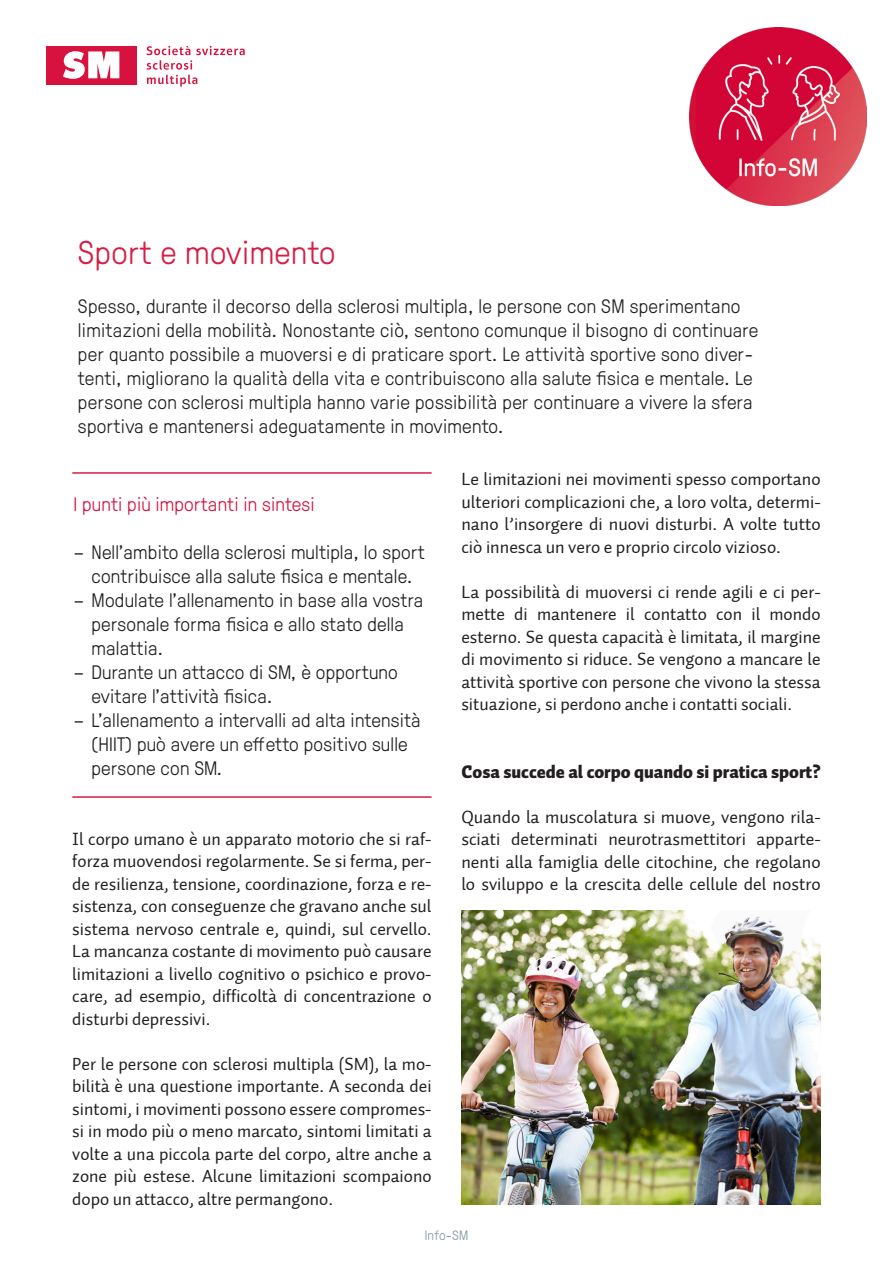
<style>
.page{position:relative;width:893px;height:1263px;background:#fff}
.page>*{position:absolute;margin:0;border:0;box-sizing:border-box;transform-origin:0 0}
.t1{font:300 33px "GT Pressura";letter-spacing:.015em;color:#d71d43}
.t2{font:300 19.5px/24px "GT Pressura";letter-spacing:.015em;color:#231f20}
.t3{font:300 19.5px "GT Pressura";letter-spacing:.01em;color:#d7123e}
.t4{font:18px/22.5px "Auto 2 Regular LF";color:#231f20;text-align:justify}
.t5{font:18px "Auto 2 Black LF";color:#231f20}
.t6{font:300 13.5px "GT Pressura";letter-spacing:.015em;color:#83969f}
</style>
<div class="page">
<img style="left:690px;top:28px;width:177px;height:177px">
<div style="left:47px;top:46px;width:90px;height:38px;background:#d7123e"></div>
<svg style="left:63px;top:51px;width:56px;height:28px"></svg>
<svg style="left:146px;top:46px;width:99px;height:41px"></svg>
<hr style="left:72px;top:472px;width:360px;height:2px;background:#d71d43">
<hr style="left:72px;top:796px;width:360px;height:2px;background:#d71d43">
<img style="left:461px;top:910px;width:360px;height:294px">
<p class="t1" style="left:78px;top:228px;width:259px">Sport e movimento</p>
<p class="t2" style="left:78px;top:293px;width:682px">Spesso, durante il decorso della sclerosi multipla, le persone con SM sperimentano limitazioni della mobilità. Nonostante ciò, sentono comunque il bisogno di continuare per quanto possibile a muoversi e di praticare sport. Le attività sportive sono diver&shy;tenti, migliorano la qualità della vita e contribuiscono alla salute fisica e mentale. Le persone con sclerosi multipla hanno varie possibilità per continuare a vivere la sfera sportiva e mantenersi adeguatamente in movimento.</p>
<p class="t3" style="left:74px;top:490px;width:243px">I punti più importanti in sintesi</p>
<p class="t2" style="left:74px;top:539px;width:353px;text-align:center">– Nell’ambito della sclerosi multipla, lo sport contribuisce alla salute fisica e mentale.</p>
<p class="t2" style="left:92px;top:587px;width:333px;text-indent:-18px">– Modulate l’allenamento in base alla vostra personale forma fisica e allo stato della malattia.</p>
<p class="t2" style="left:92px;top:659px;width:308px;text-indent:-18px">– Durante un attacco di SM, è opportuno evitare l’attività fisica.</p>
<p class="t2" style="left:92px;top:707px;width:331px;text-indent:-18px">– L’allenamento a intervalli ad alta intensità (HIIT) può avere un effetto positivo sulle persone con SM.</p>
<p class="t4" style="left:72px;top:828px;width:361px">Il corpo umano è un apparato motorio che si raf&shy;forza muovendosi regolarmente. Se si ferma, per&shy;de resilienza, tensione, coordinazione, forza e re&shy;sistenza, con conseguenze che gravano anche sul sistema nervoso centrale e, quindi, sul cervello.<br>La mancanza costante di movimento può causare limitazioni a livello cognitivo o psichico e provo&shy;care, ad esempio, difficoltà di concentrazione o disturbi depressivi.</p>
<p class="t4" style="left:72px;top:1053px;width:361px">Per le persone con sclerosi multipla (SM), la mo&shy;bilità è una questione importante. A seconda dei sintomi, i movimenti possono essere compromes&shy;si in modo più o meno marcato, sintomi limitati a volte a una piccola parte del corpo, altre anche a zone più estese. Alcune limitazioni scompaiono dopo un attacco, altre permangono.</p>
<p class="t4" style="left:461px;top:468px;width:361px">Le limitazioni nei movimenti spesso comportano ulteriori complicazioni che, a loro volta, determi&shy;nano l’insorgere di nuovi disturbi. A volte tutto ciò innesca un vero e proprio circolo vizioso.</p>
<p class="t4" style="left:461px;top:581px;width:361px">La possibilità di muoversi ci rende agili e ci per&shy;mette di mantenere il contatto con il mondo esterno. Se questa capacità è limitata, il margine di movimento si riduce. Se vengono a mancare le attività sportive con persone che vivono la stessa situazione, si perdono anche i contatti sociali.</p>
<p class="t5" style="left:461px;top:760px;width:361px">Cosa succede al corpo quando si pratica sport?</p>
<p class="t4" style="left:461px;top:806px;width:361px">Quando la muscolatura si muove, vengono rila&shy;sciati determinati neurotrasmettitori apparte&shy;nenti alla famiglia delle citochine, che regolano lo sviluppo e la crescita delle cellule del nostro</p>
<p class="t6" style="left:425px;top:1226px;width:45px">Info-SM</p>
</div>
